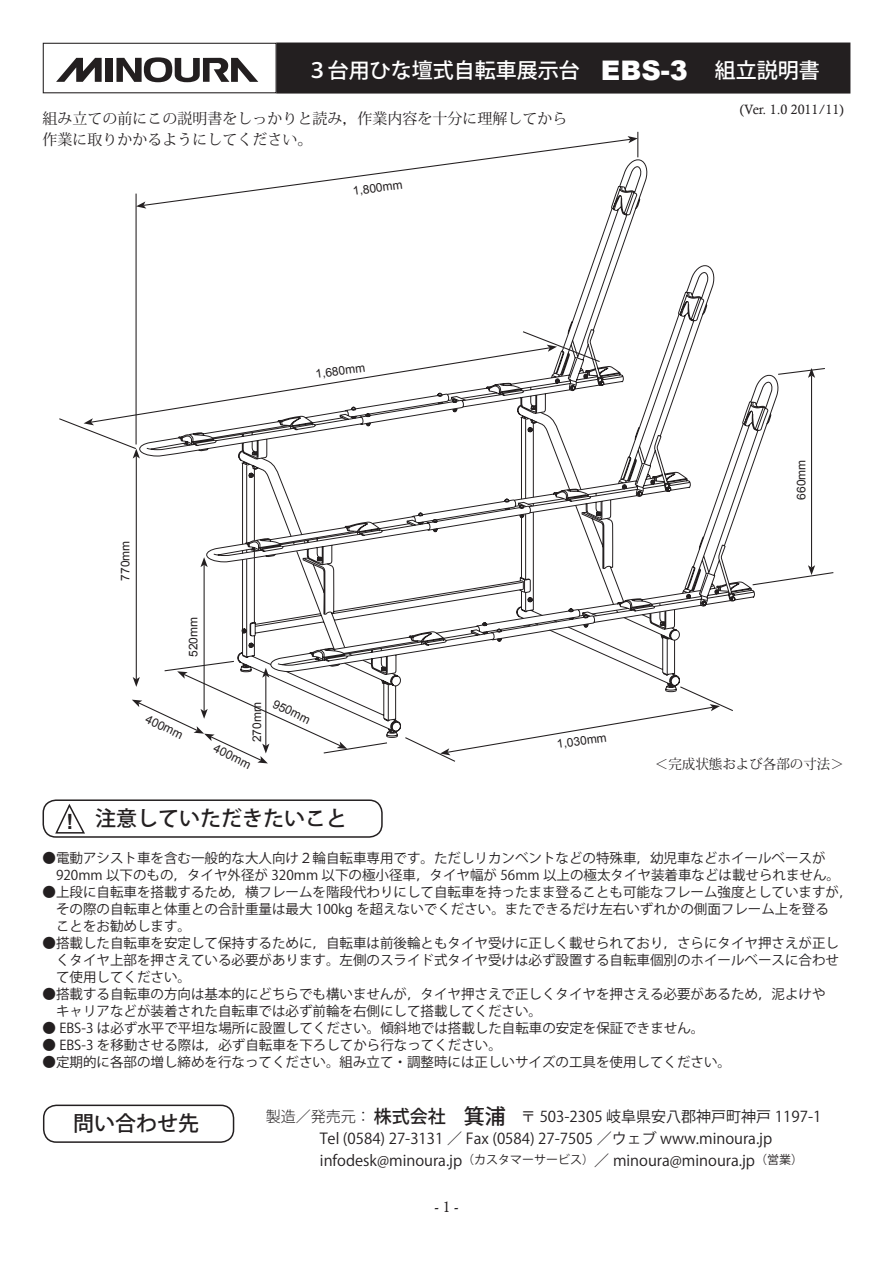
<style>
.page{position:relative;width:893px;height:1263px;background:#fff}
.page>*{position:absolute;margin:0;border:0;box-sizing:border-box;transform-origin:0 0}
.t1{font:500 21px "Koz Go Pro";color:#fff}
.t2{font:500 21px "Koz Go Pro";color:#231f20}
.t3{font:700 21px "Arial";color:#231f20}
.t4{font:15px "Koz Go Pro";color:#231f20}
.t5{font:15px/21.3px "Koz Min Pr 6 N";color:#231f20}
.t6{font:15px "Calisto";color:#231f20}
.t7{font:13.5px/17px "Koz Go Pro";color:#231f20}
.t8{font:13.5px "Calisto";color:#231f20}
.t9{font:13.5px "Koz Min Pro";color:#231f20}
.t10{font:12px "Arial";color:#231f20}
.s1{font-family:"Arial";font-weight:900;font-size:27px}
.s2{font-weight:300}
.s3{font-weight:500;font-size:18px}
.s4{font-weight:500;font-size:21px}
.s5{font-size:12px}
</style>
<div class="page">
<svg style="left:56px;top:58px;width:46px;height:24px"></svg>
<div style="left:106px;top:58px;width:7px;height:24px;background:#231f20"></div>
<svg style="left:116px;top:57px;width:142px;height:25px"></svg>
<div style="left:43px;top:43px;width:234px;height:50px;border:1px solid #231f20"></div>
<div style="left:277px;top:43px;width:573px;height:50px;background:#231f20"></div>
<div style="left:276px;top:43px;width:574px;height:51px;border:2px solid #231f20"></div>
<div style="left:43px;top:799px;width:340px;height:39px;border:2px solid #231f20;border-radius:13px"></div>
<svg style="left:55px;top:804px;width:30px;height:30px"></svg>
<div style="left:43px;top:1104px;width:191px;height:39px;border:2px solid #231f20;border-radius:13px"></div>
<svg style="left:139px;top:159px;width:509px;height:404px"></svg>
<svg style="left:270px;top:264px;width:445px;height:109px"></svg>
<svg style="left:601px;top:373px;width:178px;height:236px"></svg>
<svg style="left:237px;top:405px;width:444px;height:333px"></svg>
<hr style="left:204px;top:565px;width:1px;height:146px;background:#231f20">
<svg style="left:200px;top:557px;width:8px;height:10px"></svg>
<hr style="left:136px;top:456px;width:1px;height:223px;background:#231f20">
<svg style="left:404px;top:685px;width:329px;height:77px"></svg>
<svg style="left:59px;top:330px;width:542px;height:128px"></svg>
<hr style="left:811px;top:375px;width:1px;height:192px;background:#231f20">
<svg style="left:777px;top:368px;width:48px;height:10px"></svg>
<svg style="left:751px;top:565px;width:83px;height:21px"></svg>
<hr style="left:136px;top:194px;width:1px;height:250px;background:#231f20">
<svg style="left:136px;top:132px;width:502px;height:77px"></svg>
<svg style="left:132px;top:660px;width:256px;height:103px"></svg>
<p class="t1" style="left:307px;top:57px;width:514px">３台用ひな壇式自転車展示台 <span class="s1">EBS-3</span> 組立説明書</p>
<p class="t8" style="left:740px;top:101px;width:105px">(Ver. 1.0 2011/11)</p>
<p class="t5" style="left:43px;top:108px;width:526px">組み立ての前にこの説明書をしっかりと読み，作業内容を十分に理解してから作業に取りかかるようにしてください。</p>
<p class="t10" style="left:352px;top:183px;width:52px;rotate:-8deg">1,800mm</p>
<p class="t10" style="left:314px;top:366px;width:52px;rotate:-8deg">1,680mm</p>
<p class="t10" style="left:117px;top:581px;width:42px;rotate:-90deg">770mm</p>
<p class="t10" style="left:185px;top:657px;width:42px;rotate:-90deg">520mm</p>
<p class="t10" style="left:150px;top:711px;width:42px;rotate:26deg">400mm</p>
<p class="t10" style="left:249px;top:742px;width:42px;rotate:-90deg">270mm</p>
<p class="t10" style="left:218px;top:740px;width:42px;rotate:26deg">400mm</p>
<p class="t10" style="left:277px;top:696px;width:42px;rotate:26deg">950mm</p>
<p class="t3" style="left:66px;top:808px;width:8px">!</p>
<p class="t2" style="left:95px;top:805px;width:253px">注意していただきたいこと</p>
<p class="t10" style="left:793px;top:500px;width:42px;rotate:-90deg">660mm</p>
<p class="t10" style="left:556px;top:736px;width:52px;rotate:-8deg">1,030mm</p>
<p class="t9" style="left:655px;top:754px;width:190px">＜完成状態および各部の寸法＞</p>
<p class="t7" style="left:43px;top:850px;width:799px">●電動アシスト車を含む一般的な大人向け２輪自転車専用です。ただしリカンベントなどの特殊車，幼児車などホイールベースが　　920mm 以下のもの，タイヤ外径が 320mm 以下の極小径車，タイヤ幅が 56mm 以上の極太タイヤ装着車などは載せられません。</p>
<p class="t7" style="left:43px;top:884px;width:811px">●上段に自転車を搭載するため，横フレームを階段代わりにして自転車を持ったまま登ることも可能なフレーム強度としていますが，　その際の自転車と体重との合計重量は最大 100kg を超えないでください。またできるだけ左右いずれかの側面フレーム上を登る</p>
<p class="t7" style="left:43px;top:918px;width:150px">　ことをお勧めします。</p>
<p class="t7" style="left:43px;top:935px;width:798px;text-align:justify">●搭載した自転車を安定して保持するために，自転車は前後輪ともタイヤ受けに正しく載せられており，さらにタイヤ押さえが正し　くタイヤ上部を押さえている必要があります。左側のスライド式タイヤ受けは必ず設置する自転車個別のホイールベースに合わせ　て使用してください。</p>
<p class="t7" style="left:43px;top:986px;width:784px">●搭載する自転車の方向は基本的にどちらでも構いませんが，タイヤ押さえで正しくタイヤを押さえる必要があるため，泥よけや</p>
<p class="t7" style="left:43px;top:1003px;width:501px">　キャリアなどが装着された自転車では必ず前輪を右側にして搭載してください。</p>
<p class="t7" style="left:43px;top:1020px;width:663px">● EBS-3 は必ず水平で平坦な場所に設置してください。傾斜地では搭載した自転車の安定を保証できません。</p>
<p class="t7" style="left:43px;top:1037px;width:461px">● EBS-3 を移動させる際は，必ず自転車を下ろしてから行なってください。</p>
<p class="t7" style="left:43px;top:1054px;width:690px">●定期的に各部の増し締めを行なってください。組み立て・調整時には正しいサイズの工具を使用してください。</p>
<p class="t2" style="left:73px;top:1110px;width:127px">問い合わせ先</p>
<p class="t4" style="left:266px;top:1107px;width:557px"><span class="s2">製造／発売元：</span><span class="s3">株式会社　</span><span class="s4">箕浦</span> 〒 503-2305 岐阜県安八郡神戸町神戸 1197-1</p>
<p class="t4" style="left:320px;top:1129px;width:454px">Tel (0584) 27-3131 ／ Fax (0584) 27-7505 ／ウェブ www.minoura.jp</p>
<p class="t4" style="left:320px;top:1150px;width:485px">infodesk@minoura.jp<span class="s5">（カスタマーサービス）</span>／ minoura@minoura.jp<span class="s5">（営業）</span></p>
<p class="t6" style="left:434px;top:1198px;width:26px">- 1 -</p>
</div>
